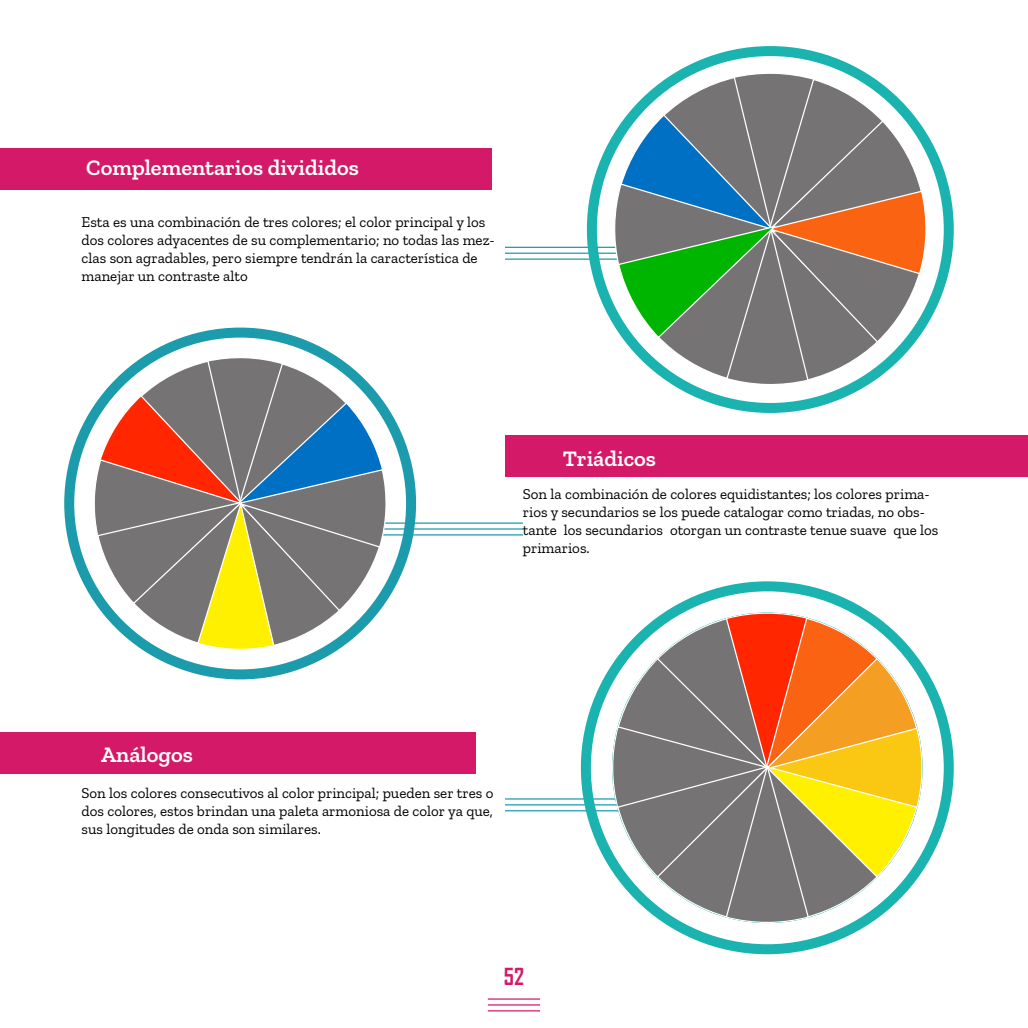
<style>
.page{position:relative;width:1028px;height:1028px;background:#fff}
.page>*{position:absolute;margin:0;border:0;box-sizing:border-box;transform-origin:0 0}
.t1{font:600 22.5px "Zilla Slab";color:#fff}
.t2{font:700 22.5px "Agency FB";color:#d31967}
.t3{font:15px/18px "Zilla Slab";color:#000}
</style>
<div class="page">
<hr style="left:432px;top:798px;width:280px;height:1px;background:#1e9bab">
<hr style="left:432px;top:810px;width:280px;height:1px;background:#1e9bab">
<hr style="left:432px;top:804px;width:280px;height:1px;background:#1e9bab">
<hr style="left:354px;top:522px;width:280px;height:1px;background:#1e9bab">
<hr style="left:354px;top:534px;width:280px;height:1px;background:#1e9bab">
<hr style="left:354px;top:528px;width:280px;height:1px;background:#1e9bab">
<hr style="left:409px;top:247px;width:280px;height:1px;background:#1e9bab">
<hr style="left:409px;top:258px;width:280px;height:2px;background:#1e9bab">
<hr style="left:409px;top:252px;width:280px;height:2px;background:#1e9bab">
<div style="left:581px;top:581px;width:372px;height:373px;border:10px solid #1bb3af;border-radius:50%"></div>
<svg style="left:612px;top:612px;width:310px;height:311px"></svg>
<hr style="left:488px;top:998px;width:52px;height:1px;background:#d31967">
<hr style="left:488px;top:1010px;width:52px;height:1px;background:#d31967">
<hr style="left:488px;top:1004px;width:52px;height:1px;background:#d31967">
<div style="left:0;top:733px;width:475px;height:41px;background:#d31967"></div>
<div style="left:505px;top:436px;width:523px;height:41px;background:#d31967"></div>
<div style="left:0;top:149px;width:492px;height:41px;background:#d31967"></div>
<div style="left:523px;top:487px;width:423px;height:84px;background:#fff"></div>
<div style="left:81px;top:215px;width:424px;height:76px;background:#fff"></div>
<div style="left:81px;top:786px;width:424px;height:50px;background:#fff"></div>
<div style="left:64px;top:327px;width:352px;height:352px;border:10px solid #1b9bab;border-radius:50%"></div>
<svg style="left:93px;top:350px;width:294px;height:306px"></svg>
<div style="left:587px;top:46px;width:366px;height:367px;border:10px solid #1bb3af;border-radius:50%"></div>
<svg style="left:614px;top:71px;width:313px;height:320px"></svg>
<h1 class="t1" style="left:86px;top:154px;width:274px">Complementarios divididos</h1>
<p class="t3" style="left:81px;top:213px;width:415px">Esta es una combinación de tres colores; el color principal y los dos colores adyacentes de su complementario; no todas las mez&shy;clas son agradables, pero siempre tendrán la característica de manejar un contraste alto</p>
<h1 class="t1" style="left:562px;top:446px;width:95px">Triádicos</h1>
<p class="t3" style="left:523px;top:485px;width:417px">Son la combinación de colores equidistantes; los colores prima&shy;rios y secundarios se los puede catalogar como triadas, no obs&shy;tante los secundarios otorgan un contraste tenue suave que los primarios.</p>
<h1 class="t1" style="left:101px;top:742px;width:93px">Análogos</h1>
<p class="t3" style="left:81px;top:784px;width:413px;text-align:justify">Son los colores consecutivos al color principal; pueden ser tres o dos colores, estos brindan una paleta armoniosa de color ya que, sus longitudes de onda son similares.</p>
<h1 class="t2" style="left:504px;top:962px;width:22px">52</h1>
</div>
